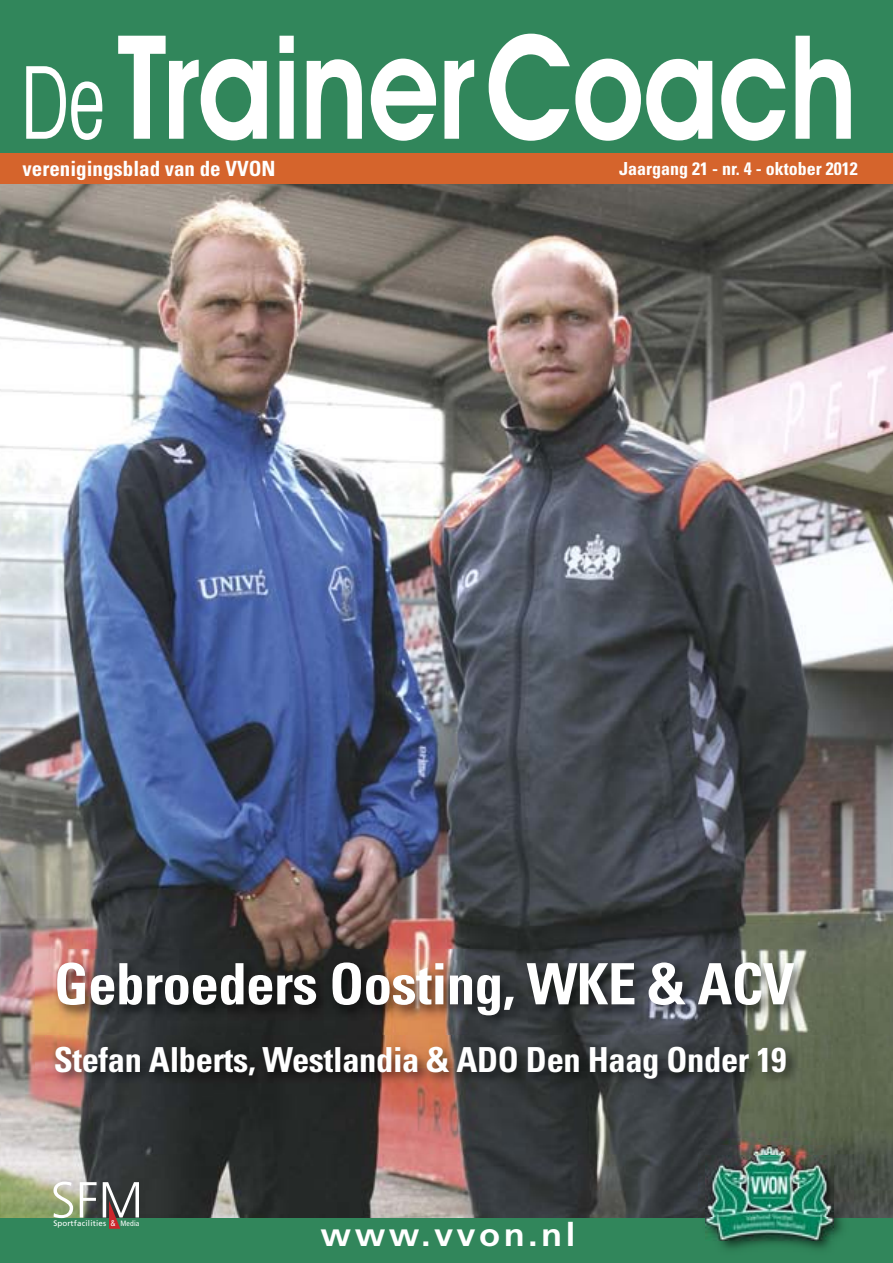
<style>
.page{position:relative;width:893px;height:1263px;background:#fff}
.page>*{position:absolute;margin:0;border:0;box-sizing:border-box;transform-origin:0 0}
.t1{font:600 144.9px "Avant Garde IT Cby BT";color:#fff;scale:.8 1}
.t2{font:700 condensed 57px "Univers";letter-spacing:-.01em;color:#fff}
.t3{font:300 50.7px "Frutiger";color:#fff}
.t4{font:700 condensed 34.5px "Univers";letter-spacing:-.01em;color:#fff}
.t5{font:700 32.25px "Frutiger";letter-spacing:.1em;color:#fff;scale:1.07 1}
.t6{font:700 condensed 21px "Univers";color:#fff}
.t7{font:700 condensed 18px "Univers";color:#fff}
.t8{font:7.95px "Frutiger";letter-spacing:.025em;color:#fff}
.s1{font-weight:400;font-stretch:condensed;font-size:99.75px}
.s2{font-family:"Helvetica Neue LT Std";font-stretch:condensed;font-size:8.25px}
.s3{font-stretch:condensed;font-size:7.65px}
</style>
<div class="page">
<img style="left:0;top:184px;width:893px;height:1034px">
<div style="left:0;top:0;width:893px;height:177px;background:#31865b"></div>
<div style="left:0;top:1218px;width:893px;height:45px;background:#31865b"></div>
<img style="left:699px;top:1154px;width:154px;height:96px">
<img style="left:706px;top:1218px;width:127px;height:22px">
<div style="left:0;top:153px;width:893px;height:31px;background:#d5642c"></div>
<svg style="left:109px;top:1201px;width:11px;height:28px"></svg>
<img style="left:36px;top:949px;width:796px;height:118px">
<img style="left:45px;top:1036px;width:848px;height:118px">
<img style="left:706px;top:1145px;width:127px;height:9px">
<h1 class="t1" style="left:20px;top:36px;width:1047px"><span class="s1">De</span> TrainerCoach</h1>
<p class="t6" style="left:23px;top:160px;width:255px">verenigingsblad van de VVON</p>
<p class="t7" style="left:619px;top:162px;width:240px">Jaargang 21 - nr. 4 - oktober 2012</p>
<h2 class="t2" style="left:54px;top:963px;width:742px">Gebroeders Oosting, WKE &amp; ACV</h2>
<p class="t4" style="left:54px;top:1047px;width:734px">Stefan Alberts, Westlandia &amp; ADO Den Haag Onder 19</p>
<h3 class="t3" style="left:51px;top:1179px;width:94px">SFM</h3>
<p class="t8" style="left:53px;top:1220px;width:88px">Sportfacilities <span class="s2">&amp;</span> <span class="s3">Media</span></p>
<p class="t5" style="left:321px;top:1222px;width:240px">www.vvon.nl</p>
</div>
